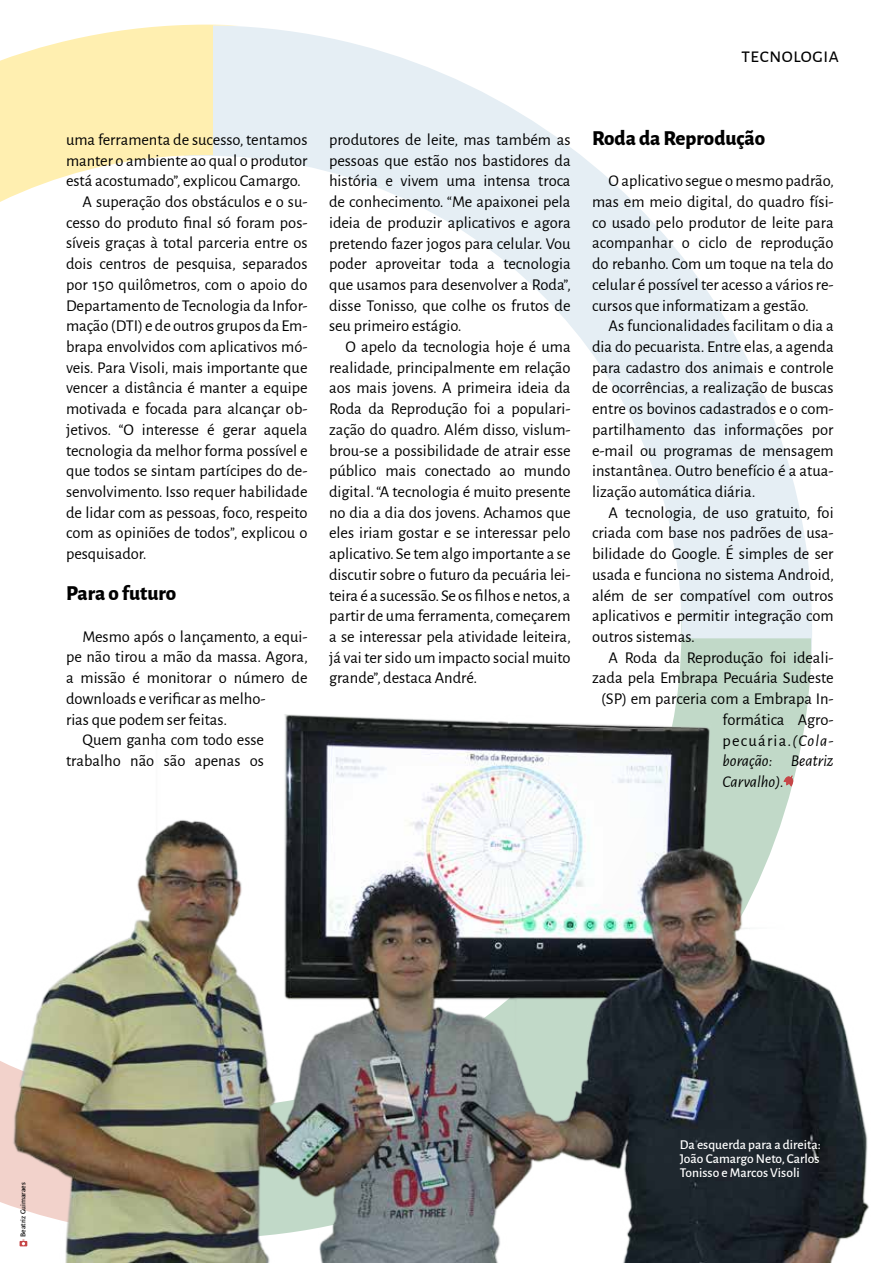
<style>
.page{position:relative;width:893px;height:1263px;background:#fff}
.page>*{position:absolute;margin:0;border:0;box-sizing:border-box;transform-origin:0 0}
.t1{font:800 21px "Alegreya Sans";color:#000}
.t2{font:21px "Alegreya Sans SC";color:#000}
.t3{font:16.5px/20.7px "Alegreya Sans";color:#000;text-align:justify}
.t4{font:italic 16.5px "Alegreya Sans";color:#000}
.t5{font:16.5px "Alegreya Sans";letter-spacing:.075em;color:#000}
.t6{font:500 13.5px/13.8px "Alegreya Sans";color:#fff;text-align:justify}
.t7{font:500 7.5px "Alegreya Sans";color:#000}
.s1{font-style:italic}
</style>
<div class="page">
<svg style="left:0;top:1061px;width:7px;height:144px"></svg>
<div style="left:674px;top:665px;width:137px;height:49px;background:#c1d9c8"></div>
<svg style="left:239px;top:26px;width:573px;height:639px"></svg>
<svg style="left:0;top:25px;width:239px;height:177px;fill:#ffefb0"></svg>
<img style="left:7px;top:714px;width:862px;height:549px">
<svg style="left:20px;top:1239px;width:7px;height:7px"></svg>
<svg style="left:784px;top:774px;width:10px;height:13px"></svg>
<p class="t2" style="left:741px;top:41px;width:100px">tecnologia</p>
<p class="t3" style="left:66px;top:128px;width:243px">uma ferramenta de sucesso, tentamos</p>
<p class="t3" style="left:66px;top:149px;width:243px">manter o ambiente ao qual o produtor</p>
<p class="t3" style="left:66px;top:170px;width:237px">está acostumado”, explicou Camargo.</p>
<p class="t3" style="left:82px;top:191px;width:227px">A superação dos obstáculos e o su-</p>
<p class="t3" style="left:66px;top:211px;width:243px">cesso do produto final só foram pos-</p>
<p class="t3" style="left:66px;top:232px;width:243px">síveis graças à total parceria entre os</p>
<p class="t3" style="left:66px;top:253px;width:243px">dois centros de pesquisa, separados</p>
<p class="t3" style="left:66px;top:273px;width:243px">por 150 quilômetros, com o apoio do</p>
<p class="t3" style="left:66px;top:294px;width:243px">Departamento de Tecnologia da Infor-</p>
<p class="t3" style="left:66px;top:315px;width:243px">mação (DTI) e de outros grupos da Em-</p>
<p class="t3" style="left:66px;top:336px;width:243px">brapa envolvidos com aplicativos mó-</p>
<p class="t3" style="left:66px;top:356px;width:243px">veis. Para Visoli, mais importante que</p>
<p class="t3" style="left:66px;top:377px;width:243px">vencer a distância é manter a equipe</p>
<p class="t3" style="left:66px;top:398px;width:243px">motivada e focada para alcançar ob-</p>
<p class="t3" style="left:66px;top:418px;width:243px">jetivos. “O interesse é gerar aquela</p>
<p class="t3" style="left:66px;top:439px;width:243px">tecnologia da melhor forma possível e</p>
<p class="t3" style="left:66px;top:460px;width:243px">que todos se sintam partícipes do de-</p>
<p class="t3" style="left:66px;top:481px;width:243px">senvolvimento. Isso requer habilidade</p>
<p class="t3" style="left:66px;top:501px;width:243px">de lidar com as pessoas, foco, respeito</p>
<p class="t3" style="left:66px;top:522px;width:243px">com as opiniões de todos”, explicou o</p>
<p class="t3" style="left:66px;top:543px;width:82px">pesquisador.</p>
<p class="t1" style="left:66px;top:578px;width:112px">Para o futuro</p>
<p class="t3" style="left:82px;top:625px;width:227px">Mesmo após o lançamento, a equi-</p>
<p class="t3" style="left:66px;top:646px;width:243px">pe não tirou a mão da massa. Agora,</p>
<p class="t3" style="left:66px;top:667px;width:243px">a missão é monitorar o número de</p>
<p class="t3" style="left:66px;top:687px;width:201px">downloads e verificar as melho-</p>
<p class="t3" style="left:66px;top:708px;width:163px">rias que podem ser feitas.</p>
<p class="t3" style="left:82px;top:729px;width:183px">Quem ganha com todo esse</p>
<p class="t3" style="left:66px;top:750px;width:200px">trabalho não são apenas os</p>
<p class="t3" style="left:329px;top:129px;width:243px">produtores de leite, mas também as pessoas que estão nos bastidores da história e vivem uma intensa troca de conhecimento. “Me apaixonei pela ideia de produzir aplicativos e agora pretendo fazer jogos para celular. Vou poder aproveitar toda a tecnologia que usamos para desenvolver a Roda”, disse Tonisso, que colhe os frutos de seu primeiro estágio.</p>
<p class="t3" style="left:329px;top:336px;width:243px;text-indent:16px">O apelo da tecnologia hoje é uma realidade, principalmente em relação aos mais jovens. A primeira ideia da Roda da Reprodução foi a populari&shy;zação do quadro. Além disso, vislum&shy;brou-se a possibilidade de atrair esse público mais conectado ao mundo digital. “A tecnologia é muito presente no dia a dia dos jovens. Achamos que eles iriam gostar e se interessar pelo aplicativo. Se tem algo importante a se discutir sobre o futuro da pecuária lei&shy;teira é a sucessão. Se os filhos e netos, a partir de uma ferramenta, começarem a se interessar pela atividade leiteira, já vai ter sido um impacto social muito grande”, destaca André.</p>
<p class="t1" style="left:592px;top:122px;width:174px">Roda da Reprodução</p>
<p class="t3" style="left:592px;top:170px;width:243px;text-indent:16px">O aplicativo segue o mesmo padrão, mas em meio digital, do quadro físi&shy;co usado pelo produtor de leite para acompanhar o ciclo de reprodução do rebanho. Com um toque na tela do celular é possível ter acesso a vários re&shy;cursos que informatizam a gestão.</p>
<p class="t3" style="left:592px;top:315px;width:243px;text-indent:16px">As funcionalidades facilitam o dia a dia do pecuarista. Entre elas, a agenda para cadastro dos animais e controle de ocorrências, a realização de buscas entre os bovinos cadastrados e o com&shy;partilhamento das informações por e-mail ou programas de mensagem instantânea. Outro benefício é a atua&shy;lização automática diária.</p>
<p class="t3" style="left:592px;top:501px;width:243px;text-indent:16px">A tecnologia, de uso gratuito, foi criada com base nos padrões de usa&shy;bilidade do Google. É simples de ser usada e funciona no sistema Android, além de ser compatível com outros aplicativos e permitir integração com outros sistemas.</p>
<p class="t3" style="left:609px;top:646px;width:227px">A Roda da Reprodução foi ideali-</p>
<p class="t3" style="left:592px;top:667px;width:243px">zada pela Embrapa Pecuária Sudeste</p>
<p class="t3" style="left:601px;top:688px;width:234px">(SP) em parceria com a Embrapa In-</p>
<p class="t3" style="left:723px;top:708px;width:112px">formática Agro-</p>
<p class="t5" style="left:723px;top:729px;width:112px">pecuária.<span class="s1">(Cola-</span></p>
<p class="t4" style="left:723px;top:750px;width:113px">boração: Beatriz</p>
<p class="t4" style="left:723px;top:770px;width:63px">Carvalho).</p>
<p class="t7" style="left:18px;top:1236px;width:55px;rotate:-90deg">Beatriz Guimaraes</p>
<p class="t6" style="left:680px;top:1137px;width:143px">Da esquerda para a direita:<br>João Camargo Neto, Carlos Tonisso e Marcos Visoli</p>
</div>
